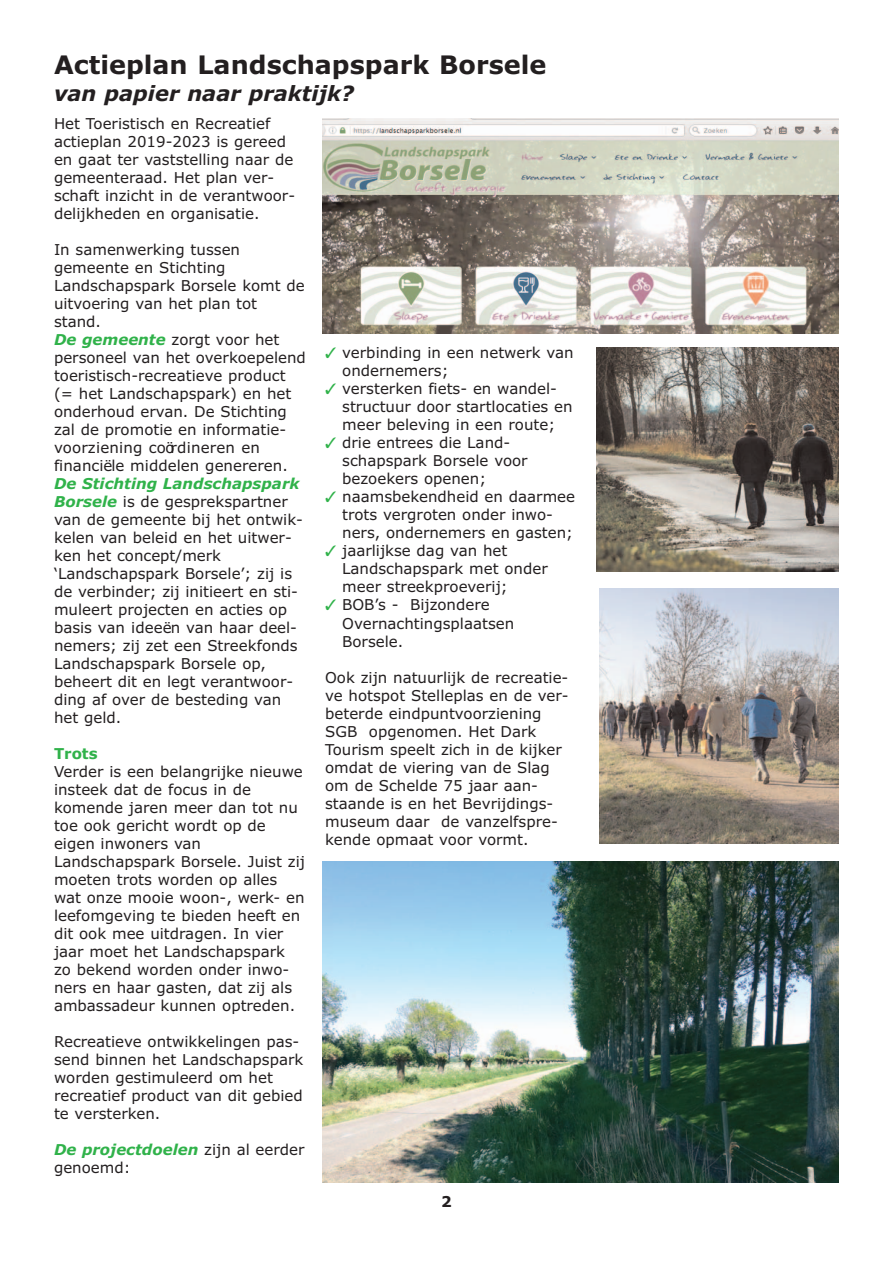
<style>
.page{position:relative;width:893px;height:1263px;background:#fff}
.page>*{position:absolute;margin:0;border:0;box-sizing:border-box;transform-origin:0 0}
.t1{font:700 25.5px "Verdana";color:#231f20}
.t2{font:italic 700 21px "Verdana";color:#231f20}
.t3{font:15px/18px "Verdana";color:#231f20}
.t4{font:700 15px "Verdana";color:#30b24a}
.t5{font:700 15px "Verdana";color:#231f20}
.s1{font-weight:700;font-style:italic;color:#30b24a}
.s2{color:#30b24a}
</style>
<div class="page">
<img style="left:322px;top:119px;width:517px;height:214px">
<img style="left:322px;top:861px;width:517px;height:321px">
<img style="left:600px;top:588px;width:239px;height:256px">
<img style="left:596px;top:348px;width:243px;height:223px">
<h1 class="t1" style="left:54px;top:50px;width:494px">Actieplan Landschapspark Borsele</h1>
<h2 class="t2" style="left:54px;top:81px;width:302px">van papier naar praktijk?</h2>
<p class="t3" style="left:54px;top:115px;width:243px">Het Toeristisch en Recreatief actieplan 2019-2023 is gereed en gaat ter vaststelling naar de gemeenteraad. Het plan ver&shy;schaft inzicht in de verantwoor&shy;delijkheden en organisatie.</p>
<p class="t3" style="left:54px;top:241px;width:253px">In samenwerking tussen gemeente en Stichting<br>Landschapspark Borsele komt de uitvoering van het plan tot stand.<br><span class="s1">De gemeente</span> zorgt voor het personeel van het overkoepelend toeristisch-recreatieve product (= het Landschapspark) en het onderhoud ervan. De Stichting zal de promotie en informatie&shy;voorziening coördineren en financiële middelen genereren.</p>
<p class="t3" style="left:54px;top:475px;width:250px"><span class="s1">De Stichting Landschapspark<br>Borsele</span> is de gesprekspartner van de gemeente bij het ontwik&shy;kelen van beleid en het uitwer&shy;ken het concept/merk ‘Landschapspark Borsele’; zij is de verbinder; zij initieert en sti&shy;muleert projecten en acties op basis van ideeën van haar deel&shy;nemers; zij zet een Streekfonds<br>Landschapspark Borsele op, beheert dit en legt verantwoor&shy;ding af over de besteding van het geld.</p>
<p class="t4" style="left:54px;top:745px;width:45px">Trots</p>
<p class="t3" style="left:54px;top:763px;width:252px">Verder is een belangrijke nieuwe insteek dat de focus in de komende jaren meer dan tot nu toe ook gericht wordt op de eigen inwoners van<br>Landschapspark Borsele. Juist zij moeten trots worden op alles wat onze mooie woon-, werk- en leefomgeving te bieden heeft en dit ook mee uitdragen. In vier jaar moet het Landschapspark zo bekend worden onder inwo&shy;ners en haar gasten, dat zij als ambassadeur kunnen optreden.</p>
<p class="t3" style="left:54px;top:1033px;width:251px">Recreatieve ontwikkelingen pas&shy;send binnen het Landschapspark worden gestimuleerd om het recreatief product van dit gebied te versterken.</p>
<p class="t3" style="left:54px;top:1141px;width:252px"><span class="s1">De projectdoelen</span> zijn al eerder genoemd:</p>
<p class="t3" style="left:342px;top:344px;width:233px;text-indent:-17px"><span class="s2">✓</span> verbinding in een netwerk van ondernemers;</p>
<p class="t3" style="left:342px;top:380px;width:232px;text-indent:-17px"><span class="s2">✓</span> versterken fiets- en wandel&shy;structuur door startlocaties en meer beleving in een route;</p>
<p class="t3" style="left:342px;top:434px;width:187px;text-indent:-17px"><span class="s2">✓</span> drie entrees die Land&shy;schapspark Borsele voor bezoekers openen;</p>
<p class="t3" style="left:342px;top:488px;width:234px;text-indent:-17px"><span class="s2">✓</span> naamsbekendheid en daarmee trots vergroten onder inwo&shy;ners, ondernemers en gasten;</p>
<p class="t3" style="left:342px;top:542px;width:207px;text-indent:-17px"><span class="s2">✓</span> jaarlijkse dag van het<br>Landschapspark met onder meer streekproeverij;</p>
<p class="t3" style="left:342px;top:596px;width:174px;text-indent:-17px"><span class="s2">✓</span> BOB’s - Bijzondere<br>Overnachtingsplaatsen<br>Borsele.</p>
<p class="t3" style="left:325px;top:668px;width:245px">Ook zijn natuurlijk de recreatie&shy;ve hotspot Stelleplas en de ver&shy;beterde eindpuntvoorziening<br>SGB opgenomen. Het Dark<br>Tourism speelt zich in de kijker omdat de viering van de Slag om de Schelde 75 jaar aan&shy;staande is en het Bevrijdings&shy;museum daar de vanzelfspre&shy;kende opmaat voor vormt.</p>
<p class="t5" style="left:441px;top:1193px;width:12px">2</p>
</div>
